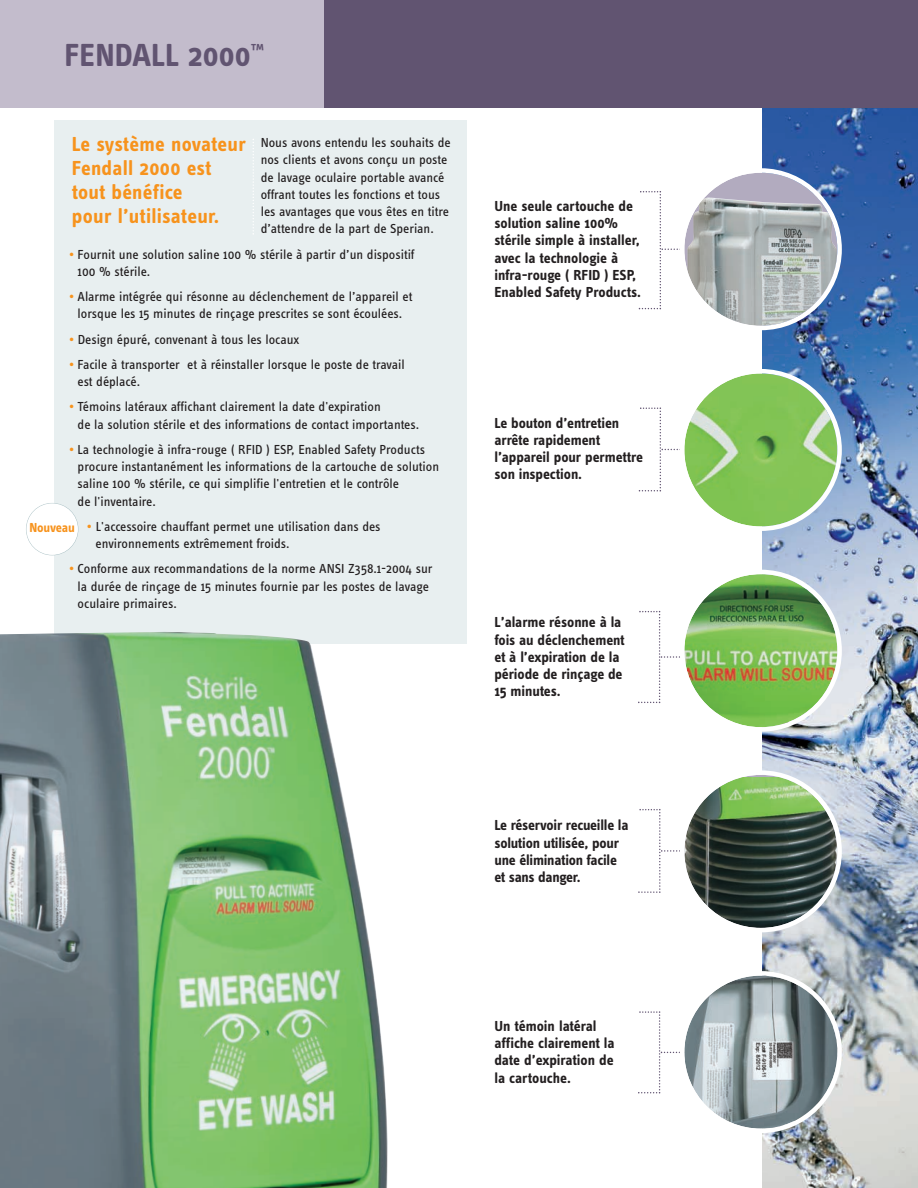
<style>
.page{position:relative;width:918px;height:1188px;background:#fff}
.page>*{position:absolute;margin:0;border:0;box-sizing:border-box;transform-origin:0 0}
.t1{font:700 33px "Info Text";color:#615471}
.t2{font:700 21px/24px "Info Text";letter-spacing:.015em;color:#f7931d}
.t3{font:700 15px/17.2px "Info Text";letter-spacing:-.005em;color:#231f20}
.t4{font:13.5px/17.2px "Info Text";color:#231f20}
.t5{font:700 13.5px "Info Text";letter-spacing:-.015em;color:#f7931d}
.s1{color:#f7931d}
</style>
<div class="page">
<img style="left:762px;top:108px;width:156px;height:1080px">
<div style="left:54px;top:120px;width:413px;height:524px;background:#e8eff0"></div>
<div style="left:0;top:0;width:918px;height:108px;background:#615471"></div>
<svg style="left:639px;top:168px;width:203px;height:162px"></svg>
<img style="left:638px;top:570px;width:204px;height:162px">
<svg style="left:639px;top:369px;width:203px;height:162px"></svg>
<img style="left:0;top:632px;width:388px;height:556px">
<svg style="left:638px;top:971px;width:204px;height:162px"></svg>
<svg style="left:638px;top:770px;width:204px;height:162px"></svg>
<div style="left:0;top:0;width:324px;height:108px;background:#c3bccc"></div>
<svg style="left:253px;top:139px;width:1px;height:96px"></svg>
<div style="left:26px;top:503px;width:52px;height:52px;background:#fff;border-radius:50%"></div>
<div style="left:26px;top:503px;width:52px;height:52px;border:1px solid #b0c5c9;border-radius:50%"></div>
<h1 class="t1" style="left:64px;top:44px;width:201px">FENDALL 2000<sup>™</sup></h1>
<h2 class="t2" style="left:72px;top:134px;width:176px">Le système novateur<br>Fendall 2000 est tout bénéfice<br>pour l’utilisateur.</h2>
<p class="t4" style="left:261px;top:135px;width:191px">Nous avons entendu les souhaits de nos clients et avons conçu un poste de lavage oculaire portable avancé offrant toutes les fonctions et tous les avantages que vous êtes en titre d’attendre de la part de Sperian.</p>
<p class="t4" style="left:78px;top:247px;width:338px;text-indent:-9px"><span class="s1">•</span> Fournit une solution saline 100 % stérile à partir d’un dispositif<br>100 % stérile.</p>
<p class="t4" style="left:69px;top:289px;width:345px;text-align:center"><span class="s1">•</span> Alarme intégrée qui résonne au déclenchement de l’appareil et lorsque les 15 minutes de rinçage prescrites se sont écoulées.</p>
<p class="t4" style="left:69px;top:332px;width:232px"><span class="s1">•</span> Design épuré, convenant à tous les locaux</p>
<p class="t4" style="left:78px;top:357px;width:329px;text-indent:-9px"><span class="s1">•</span> Facile à transporter et à réinstaller lorsque le poste de travail est déplacé.</p>
<p class="t4" style="left:78px;top:400px;width:343px;text-indent:-9px"><span class="s1">•</span> Témoins latéraux affichant clairement la date d'expiration<br>de la solution stérile et des informations de contact importantes.</p>
<p class="t4" style="left:78px;top:442px;width:363px;text-indent:-9px"><span class="s1">•</span> La technologie à infra-rouge ( RFID ) ESP, Enabled Safety Products procure instantanément les informations de la cartouche de solution saline 100 % stérile, ce qui simplifie l'entretien et le contrôle<br>de l'inventaire.</p>
<p class="t4" style="left:96px;top:519px;width:287px;text-indent:-9px"><span class="s1">•</span> L'accessoire chauffant permet une utilisation dans des environnements extrêmement froids.</p>
<p class="t4" style="left:78px;top:562px;width:357px;text-indent:-9px"><span class="s1">•</span> Conforme aux recommandations de la norme ANSI Z358.1-2004 sur la durée de rinçage de 15 minutes fournie par les postes de lavage oculaire primaires.</p>
<p class="t5" style="left:29px;top:523px;width:47px">Nouveau</p>
<p class="t3" style="left:494px;top:199px;width:148px">Une seule cartouche de solution saline 100% stérile simple à installer, avec la technologie à infra-rouge ( RFID ) ESP,<br>Enabled Safety Products.</p>
<p class="t3" style="left:494px;top:415px;width:150px">Le bouton d’entretien arrête rapidement l’appareil pour permettre son inspection.</p>
<p class="t3" style="left:494px;top:615px;width:132px">L’alarme résonne à la fois au déclenchement et à l’expiration de la période de rinçage de<br>15 minutes.</p>
<p class="t3" style="left:494px;top:818px;width:136px">Le réservoir recueille la solution utilisée, pour une élimination facile et sans danger.</p>
<p class="t3" style="left:494px;top:1019px;width:122px">Un témoin latéral affiche clairement la date d’expiration de la cartouche.</p>
</div>
